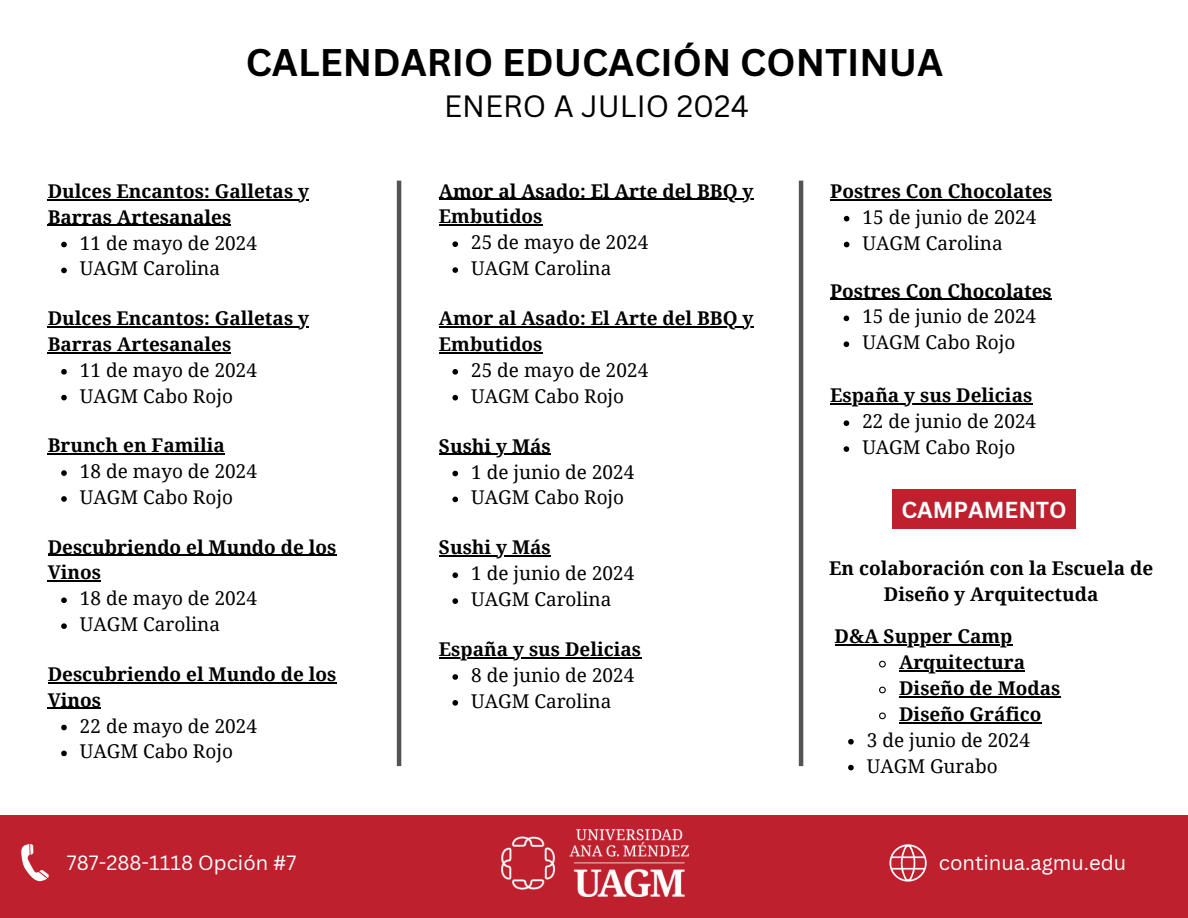
<style>
.page{position:relative;width:1188px;height:918px;background:#fff}
.page>*{position:absolute;margin:0;border:0;box-sizing:border-box;transform-origin:0 0}
.t1{font:700 37.5px "Canva Sans";color:#000}
.t2{font:30px "Canva Sans";color:#000}
.t3{font:700 22.5px "Canva Sans";color:#fff}
.t4{font:20.25px "Canva Sans";color:#fff}
.t5{font:20.1px "Canva Sans";color:#fff}
.t6{font:700 18.9px/25.8px "Droid Serif";color:#000}
.t7{font:18.9px "Droid Serif";color:#000}
</style>
<div class="page">
<div style="left:0;top:816px;width:1188px;height:102px;background:#be202e"></div>
<hr style="left:397px;top:181px;width:4px;height:585px;background:#545454">
<hr style="left:799px;top:181px;width:4px;height:585px;background:#545454">
<img style="left:502px;top:829px;width:187px;height:68px">
<svg style="left:889px;top:844px;width:38px;height:38px"></svg>
<svg style="left:21px;top:844px;width:28px;height:38px"></svg>
<hr style="left:439px;top:556px;width:112px;height:1px;background:#000">
<svg style="left:452px;top:572px;width:6px;height:6px"></svg>
<svg style="left:452px;top:598px;width:6px;height:6px"></svg>
<hr style="left:450px;top:454px;width:101px;height:1px;background:#000">
<svg style="left:452px;top:471px;width:6px;height:5px"></svg>
<svg style="left:452px;top:497px;width:6px;height:5px"></svg>
<hr style="left:439px;top:657px;width:202px;height:1px;background:#000">
<svg style="left:452px;top:674px;width:6px;height:6px"></svg>
<svg style="left:452px;top:700px;width:6px;height:6px"></svg>
<hr style="left:830px;top:404px;width:202px;height:1px;background:#000">
<svg style="left:844px;top:420px;width:5px;height:6px"></svg>
<svg style="left:844px;top:446px;width:5px;height:6px"></svg>
<hr style="left:830px;top:199px;width:222px;height:1px;background:#000">
<svg style="left:844px;top:216px;width:5px;height:5px"></svg>
<svg style="left:844px;top:242px;width:5px;height:5px"></svg>
<hr style="left:830px;top:299px;width:222px;height:1px;background:#000">
<svg style="left:844px;top:316px;width:5px;height:5px"></svg>
<svg style="left:844px;top:341px;width:5px;height:6px"></svg>
<hr style="left:48px;top:453px;width:177px;height:2px;background:#000">
<svg style="left:61px;top:470px;width:6px;height:6px"></svg>
<svg style="left:61px;top:496px;width:6px;height:6px"></svg>
<hr style="left:48px;top:199px;width:261px;height:1px;background:#000">
<hr style="left:48px;top:225px;width:183px;height:1px;background:#000">
<svg style="left:61px;top:242px;width:6px;height:5px"></svg>
<svg style="left:61px;top:268px;width:6px;height:5px"></svg>
<hr style="left:48px;top:326px;width:261px;height:1px;background:#000">
<hr style="left:48px;top:352px;width:183px;height:1px;background:#000">
<svg style="left:61px;top:369px;width:6px;height:6px"></svg>
<svg style="left:61px;top:395px;width:6px;height:5px"></svg>
<hr style="left:439px;top:199px;width:315px;height:1px;background:#000">
<hr style="left:439px;top:225px;width:104px;height:1px;background:#000">
<svg style="left:452px;top:241px;width:6px;height:6px"></svg>
<svg style="left:452px;top:267px;width:6px;height:6px"></svg>
<hr style="left:439px;top:326px;width:315px;height:1px;background:#000">
<hr style="left:439px;top:352px;width:104px;height:1px;background:#000">
<svg style="left:452px;top:369px;width:6px;height:6px"></svg>
<svg style="left:452px;top:395px;width:6px;height:6px"></svg>
<hr style="left:48px;top:555px;width:288px;height:1px;background:#000">
<hr style="left:48px;top:581px;width:53px;height:1px;background:#000">
<svg style="left:61px;top:597px;width:6px;height:6px"></svg>
<svg style="left:61px;top:623px;width:6px;height:6px"></svg>
<hr style="left:48px;top:682px;width:288px;height:1px;background:#000">
<hr style="left:48px;top:708px;width:53px;height:1px;background:#000">
<svg style="left:61px;top:725px;width:6px;height:5px"></svg>
<svg style="left:61px;top:751px;width:6px;height:5px"></svg>
<div style="left:892px;top:490px;width:184px;height:39px;background:#be202e"></div>
<hr style="left:835px;top:644px;width:177px;height:2px;background:#000">
<svg style="left:879px;top:660px;width:7px;height:8px"></svg>
<hr style="left:899px;top:670px;width:126px;height:1px;background:#000">
<svg style="left:879px;top:686px;width:7px;height:8px"></svg>
<hr style="left:899px;top:696px;width:161px;height:1px;background:#000">
<svg style="left:879px;top:712px;width:7px;height:8px"></svg>
<hr style="left:899px;top:722px;width:143px;height:1px;background:#000">
<svg style="left:848px;top:739px;width:6px;height:6px"></svg>
<svg style="left:848px;top:765px;width:6px;height:5px"></svg>
<p class="t1" style="left:246px;top:36px;width:699px">CALENDARIO EDUCACIÓN CONTINUA</p>
<p class="t2" style="left:444px;top:85px;width:306px">ENERO A JULIO 2024</p>
<p class="t6" style="left:48px;top:178px;width:263px">Dulces Encantos: Galletas y<br>Barras Artesanales</p>
<p class="t7" style="left:80px;top:232px;width:179px">11 de mayo de 2024</p>
<p class="t7" style="left:80px;top:258px;width:142px">UAGM Carolina</p>
<p class="t6" style="left:48px;top:306px;width:263px">Dulces Encantos: Galletas y<br>Barras Artesanales</p>
<p class="t7" style="left:80px;top:359px;width:179px">11 de mayo de 2024</p>
<p class="t7" style="left:80px;top:385px;width:155px">UAGM Cabo Rojo</p>
<p class="t6" style="left:48px;top:433px;width:179px">Brunch en Familia</p>
<p class="t7" style="left:80px;top:461px;width:179px">18 de mayo de 2024</p>
<p class="t7" style="left:80px;top:486px;width:155px">UAGM Cabo Rojo</p>
<p class="t6" style="left:48px;top:534px;width:290px">Descubriendo el Mundo de los<br>Vinos</p>
<p class="t7" style="left:80px;top:588px;width:179px">18 de mayo de 2024</p>
<p class="t7" style="left:80px;top:614px;width:142px">UAGM Carolina</p>
<h3 class="t6" style="left:48px;top:661px;width:290px">Descubriendo el Mundo de los<br>Vinos</h3>
<h4 class="t7" style="left:80px;top:715px;width:179px">22 de mayo de 2024</h4>
<p class="t7" style="left:80px;top:741px;width:155px">UAGM Cabo Rojo</p>
<p class="t6" style="left:439px;top:178px;width:316px">Amor al Asado: El Arte del BBQ y<br>Embutidos</p>
<p class="t7" style="left:471px;top:232px;width:179px">25 de mayo de 2024</p>
<p class="t7" style="left:471px;top:258px;width:142px">UAGM Carolina</p>
<p class="t6" style="left:439px;top:306px;width:316px">Amor al Asado: El Arte del BBQ y<br>Embutidos</p>
<p class="t7" style="left:471px;top:359px;width:179px">25 de mayo de 2024</p>
<p class="t7" style="left:471px;top:385px;width:155px">UAGM Cabo Rojo</p>
<p class="t6" style="left:439px;top:433px;width:113px">Sushi y Más</p>
<p class="t7" style="left:471px;top:461px;width:165px">1 de junio de 2024</p>
<p class="t7" style="left:471px;top:487px;width:155px">UAGM Cabo Rojo</p>
<p class="t6" style="left:439px;top:535px;width:113px">Sushi y Más</p>
<p class="t7" style="left:471px;top:563px;width:165px">1 de junio de 2024</p>
<p class="t7" style="left:471px;top:589px;width:142px">UAGM Carolina</p>
<p class="t6" style="left:439px;top:637px;width:204px">España y sus Delicias</p>
<p class="t7" style="left:471px;top:665px;width:165px">8 de junio de 2024</p>
<p class="t7" style="left:471px;top:690px;width:142px">UAGM Carolina</p>
<p class="t6" style="left:830px;top:178px;width:223px">Postres Con Chocolates</p>
<p class="t7" style="left:863px;top:206px;width:175px">15 de junio de 2024</p>
<p class="t7" style="left:863px;top:232px;width:142px">UAGM Carolina</p>
<p class="t6" style="left:830px;top:278px;width:223px">Postres Con Chocolates</p>
<p class="t7" style="left:862px;top:306px;width:175px">15 de junio de 2024</p>
<p class="t7" style="left:862px;top:332px;width:155px">UAGM Cabo Rojo</p>
<p class="t6" style="left:830px;top:383px;width:204px">España y sus Delicias</p>
<p class="t7" style="left:862px;top:411px;width:175px">22 de junio de 2024</p>
<p class="t7" style="left:862px;top:437px;width:155px">UAGM Cabo Rojo</p>
<p class="t3" style="left:901px;top:494px;width:167px">CAMPAMENTO</p>
<p class="t6" style="left:829px;top:555px;width:326px;text-align:center">En colaboración con la Escuela de<br>Diseño y Arquitectuda</p>
<p class="t6" style="left:835px;top:624px;width:179px">D&amp;A Supper Camp</p>
<p class="t6" style="left:899px;top:650px;width:127px">Arquitectura</p>
<p class="t6" style="left:899px;top:676px;width:163px">Diseño de Modas</p>
<p class="t6" style="left:899px;top:701px;width:144px">Diseño Gráfico</p>
<p class="t7" style="left:867px;top:729px;width:165px">3 de junio de 2024</p>
<p class="t7" style="left:867px;top:755px;width:133px">UAGM Gurabo</p>
<p class="t5" style="left:67px;top:848px;width:231px">787-288-1118 Opción #7</p>
<h2 class="t4" style="left:939px;top:848px;width:189px">continua.agmu.edu</h2>
</div>
